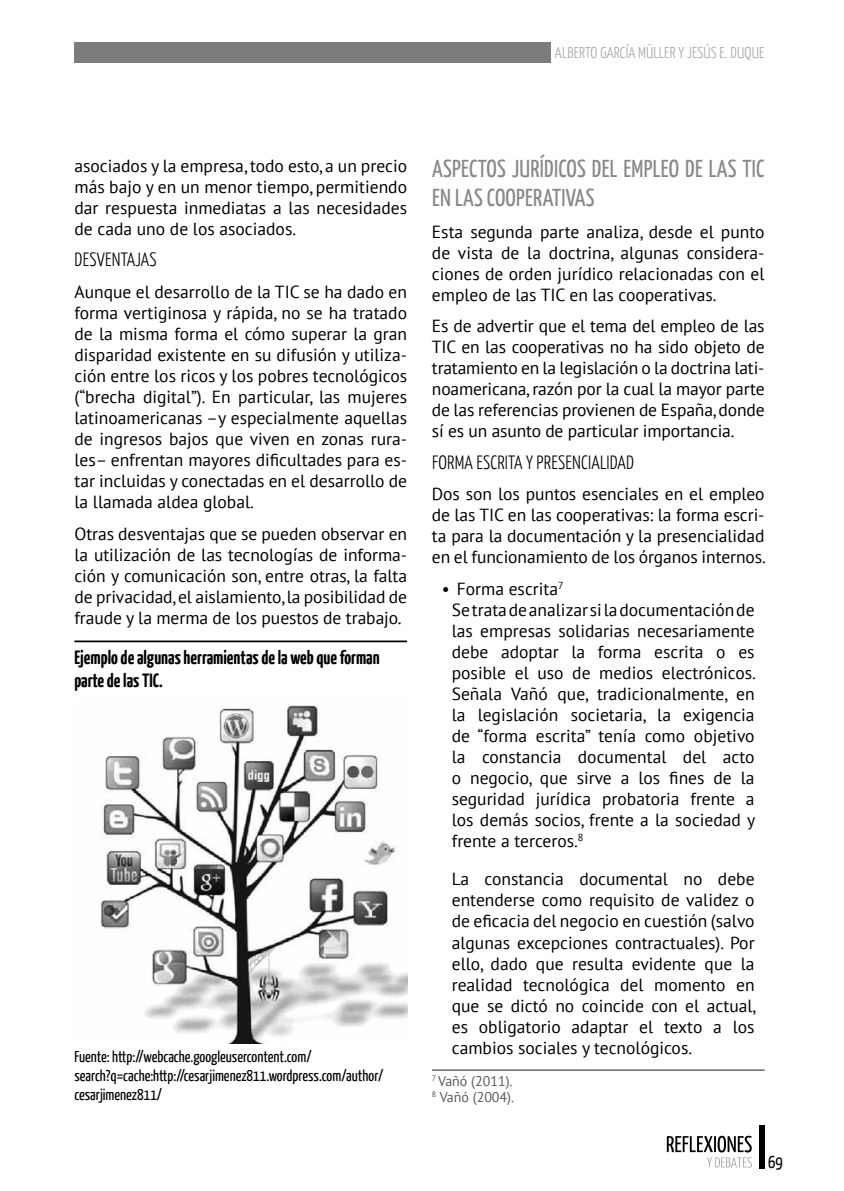
<style>
.page{position:relative;width:844px;height:1191px;background:#fff}
.page>*{position:absolute;margin:0;border:0;box-sizing:border-box;transform-origin:0 0}
.t1{font:24.5px/29.4px "Yanone Kaffeesatz";letter-spacing:.01em;color:#87888a}
.t2{font:700 19.25px/23.1px "Yanone Kaffeesatz";color:#000}
.t3{font:300 19.25px "Yanone Kaffeesatz";letter-spacing:.01em;color:#000}
.t4{font:17.5px/21px "PT Sans";color:#000;text-align:justify}
.t5{font:17.5px "Yanone Kaffeesatz";color:#000}
.t6{font:15.75px/18.9px "Yanone Kaffeesatz";color:#000}
.t7{font:300 15.75px "Yanone Kaffeesatz";letter-spacing:.01em;color:#a5a6a8}
.t8{font:14px/15.8px "PT Sans";color:#58585a}
</style>
<div class="page">
<div style="left:758px;top:1125px;width:6px;height:43px;background:#000"></div>
<div style="left:74px;top:42px;width:476px;height:21px;background:#7b7c7e"></div>
<svg style="left:666px;top:1135px;width:85px;height:32px"></svg>
<hr style="left:432px;top:1069px;width:332px;height:2px;background:#797a7c">
<img style="left:100px;top:704px;width:307px;height:339px">
<hr style="left:74px;top:640px;width:333px;height:2px;background:#000">
<p class="t7" style="left:555px;top:42px;width:211px">ALBERTO GARCÍA MÜLLER Y JESÚS E. DUQUE</p>
<p class="t4" style="left:74px;top:155px;width:334px">asociados y la empresa, todo esto, a un precio más bajo y en un menor tiempo, permitiendo dar respuesta inmediatas a las necesidades de cada uno de los asociados.</p>
<p class="t3" style="left:75px;top:248px;width:83px">DESVENTAJAS</p>
<p class="t4" style="left:74px;top:281px;width:334px">Aunque el desarrollo de la TIC se ha dado en forma vertiginosa y rápida, no se ha tratado de la misma forma el cómo superar la gran disparidad existente en su difusión y utiliza&shy;ción entre los ricos y los pobres tecnológicos (“brecha digital”). En particular, las mujeres latinoamericanas –y especialmente aquellas de ingresos bajos que viven en zonas rura&shy;les– enfrentan mayores dificultades para es&shy;tar incluidas y conectadas en el desarrollo de la llamada aldea global.</p>
<p class="t4" style="left:74px;top:522px;width:334px">Otras desventajas que se pueden observar en la utilización de las tecnologías de informa&shy;ción y comunicación son, entre otras, la falta de privacidad, el aislamiento, la posibilidad de fraude y la merma de los puestos de trabajo.</p>
<p class="t2" style="left:74px;top:645px;width:307px">Ejemplo de algunas herramientas de la web que forman parte de las TIC.</p>
<p class="t6" style="left:74px;top:1046px;width:310px">Fuente: http://webcache.googleusercontent.com/ search?q=cache:http://cesarjimenez811.wordpress.com/author/ cesarjimenez811/</p>
<h1 class="t1" style="left:432px;top:153px;width:319px">Aspectos jurídicos del empleo de las TIC en las cooperativas</h1>
<p class="t4" style="left:432px;top:221px;width:334px">Esta segunda parte analiza, desde el punto de vista de la doctrina, algunas considera&shy;ciones de orden jurídico relacionadas con el empleo de las TIC en las cooperativas.</p>
<p class="t4" style="left:432px;top:315px;width:334px">Es de advertir que el tema del empleo de las TIC en las cooperativas no ha sido objeto de tratamiento en la legislación o la doctrina lati&shy;noamericana, razón por la cual la mayor parte de las referencias provienen de España, donde sí es un asunto de particular importancia.</p>
<p class="t3" style="left:432px;top:450px;width:182px">FORMA ESCRITA Y PRESENCIALIDAD</p>
<p class="t4" style="left:432px;top:483px;width:335px">Dos son los puntos esenciales en el empleo de las TIC en las cooperativas: la forma escri&shy;ta para la documentación y la presencialidad en el funcionamiento de los órganos internos.</p>
<p class="t4" style="left:451px;top:578px;width:305px;text-align:left;text-indent:-10px">• Forma escrita<sup>7<br></sup>Se trata de analizar si la documentación de las empresas solidarias necesariamente debe adoptar la forma escrita o es posible el uso de medios electrónicos.<br>Señala Vañó que, tradicionalmente, en la legislación societaria, la exigencia de “forma escrita” tenía como objetivo la constancia documental del acto o negocio, que sirve a los fines de la seguridad jurídica probatoria frente a los demás socios, frente a la sociedad y frente a terceros.<sup>8</sup></p>
<p class="t4" style="left:451px;top:868px;width:305px">La constancia documental no debe entenderse como requisito de validez o de eficacia del negocio en cuestión (salvo algunas excepciones contractuales). Por ello, dado que resulta evidente que la realidad tecnológica del momento en que se dictó no coincide con el actual, es obligatorio adaptar el texto a los cambios sociales y tecnológicos.</p>
<p class="t8" style="left:432px;top:1072px;width:84px"><sup>7</sup> Vañó (2011).<br><sup>8</sup> Vañó (2004).</p>
<p class="t5" style="left:767px;top:1151px;width:16px">69</p>
</div>
